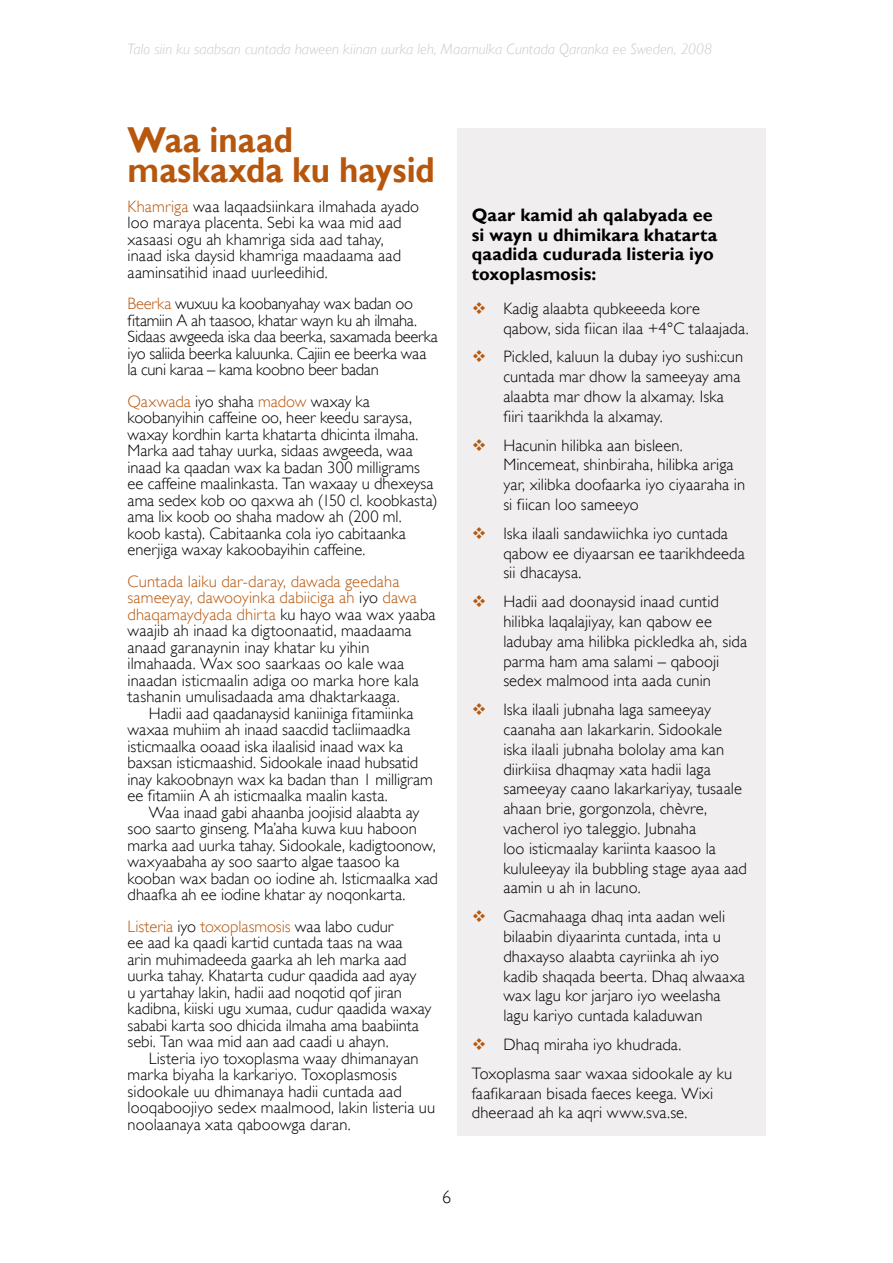
<style>
.page{position:relative;width:893px;height:1263px;background:#fff}
.page>*{position:absolute;margin:0;border:0;box-sizing:border-box;transform-origin:0 0}
.t1{font:700 36px/30px "Gill Sans";letter-spacing:.005em;color:#b7570d;scale:.92 1}
.t2{font:700 18px/19.5px "Gill Sans";letter-spacing:.005em;color:#000}
.t3{font:300 16.5px/16.5px "Gill Sans";letter-spacing:.005em;color:#000}
.t4{font:300 16.5px/16.5px "Gill Sans";letter-spacing:-.015em;color:#000}
.t5{font:italic 300 15px "Gill Sans";letter-spacing:.01em;color:#cdc7c5}
.s1{color:#b7570d}
</style>
<div class="page">
<div style="left:457px;top:128px;width:308px;height:1007px;background:#f0eeee"></div>
<p class="t5" style="left:128px;top:40px;width:586px">Talo siin ku saabsan cuntada haween kiinan uurka leh, Maamulka Cuntada Qaranka ee Sweden, 2008</p>
<h1 class="t1" style="left:128px;top:126px;width:336px">Waa inaad maskaxda ku haysid</h1>
<p class="t3" style="left:128px;top:198px;width:293px"><span class="s1">Khamriga</span> waa laqaadsiinkara ilmahada ayado loo maraya placenta. Sebi ka waa mid aad xasaasi ogu ah khamriga sida aad tahay, inaad iska daysid khamriga maadaama aad aaminsatihid inaad uurleedihid.</p>
<p class="t4" style="left:128px;top:295px;width:312px"><span class="s1">Beerka</span> wuxuu ka koobanyahay wax badan oo fitamiin A ah taasoo, khatar wayn ku ah ilmaha.<br>Sidaas awgeeda iska daa beerka, saxamada beerka iyo saliida beerka kaluunka. Cajiin ee beerka waa la cuni karaa – kama koobno beer badan</p>
<p class="t3" style="left:128px;top:393px;width:311px"><span class="s1">Qaxwada</span> iyo shaha <span class="s1">madow</span> waxay ka koobanyihin caffeine oo, heer keedu saraysa, waxay kordhin karta khatarta dhicinta ilmaha.<br>Marka aad tahay uurka, sidaas awgeeda, waa inaad ka qaadan wax ka badan 300 milligrams ee caffeine maalinkasta. Tan waxaay u dhexeysa ama sedex kob oo qaxwa ah (150 cl. koobkasta) ama lix koob oo shaha madow ah (200 ml. koob kasta). Cabitaanka cola iyo cabitaanka enerjiga waxay kakoobayihin caffeine.</p>
<p class="t3" style="left:128px;top:573px;width:310px"><span class="s1">Cuntada laiku dar-daray, dawada geedaha sameeyay, dawooyinka dabiiciga ah</span> iyo <span class="s1">dawa dhaqamaydyada dhirta</span> ku hayo waa wax yaaba waajib ah inaad ka digtoonaatid, maadaama anaad garanaynin inay khatar ku yihin ilmahaada. Wax soo saarkaas oo kale waa inaadan isticmaalin adiga oo marka hore kala tashanin umulisadaada ama dhaktarkaaga.</p>
<p class="t3" style="left:128px;top:705px;width:307px;text-indent:21px">Hadii aad qaadanaysid kaniiniga fitamiinka waxaa muhiim ah inaad saacdid tacliimaadka isticmaalka ooaad iska ilaalisid inaad wax ka baxsan isticmaashid. Sidookale inaad hubsatid inay kakoobnayn wax ka badan than 1 milligram ee fitamiin A ah isticmaalka maalin kasta.</p>
<p class="t3" style="left:128px;top:804px;width:312px;text-indent:21px">Waa inaad gabi ahaanba joojisid alaabta ay soo saarto ginseng. Ma’aha kuwa kuu haboon marka aad uurka tahay. Sidookale, kadigtoonow, waxyaabaha ay soo saarto algae taasoo ka kooban wax badan oo iodine ah. Isticmaalka xad dhaafka ah ee iodine khatar ay noqonkarta.</p>
<p class="t3" style="left:128px;top:918px;width:305px"><span class="s1">Listeria</span> iyo <span class="s1">toxoplasmosis</span> waa labo cudur<br>ee aad ka qaadi kartid cuntada taas na waa<br>arin muhimadeeda gaarka ah leh marka aad uurka tahay. Khatarta cudur qaadida aad ayay<br>u yartahay lakin, hadii aad noqotid qof jiran kadibna, kiiski ugu xumaa, cudur qaadida waxay sababi karta soo dhicida ilmaha ama baabiinta sebi. Tan waa mid aan aad caadi u ahayn.</p>
<p class="t3" style="left:128px;top:1050px;width:309px;text-indent:21px">Listeria iyo toxoplasma waay dhimanayan marka biyaha la karkariyo. Toxoplasmosis sidookale uu dhimanaya hadii cuntada aad looqaboojiyo sedex maalmood, lakin listeria uu noolaanaya xata qaboowga daran.</p>
<p class="t2" style="left:472px;top:206px;width:247px">Qaar kamid ah qalabyada ee si wayn u dhimikara khatarta qaadida cudurada listeria iyo toxoplasmosis:</p>
<p class="t3" style="left:503px;top:298px;width:247px;line-height:19.8px;text-indent:-32px"><span class="s1">❖</span> Kadig alaabta qubkeeeda kore qabow, sida fiican ilaa +4°C talaajada.</p>
<p class="t3" style="left:503px;top:347px;width:241px;line-height:19.8px;text-indent:-32px"><span class="s1">❖</span> Pickled, kaluun la dubay iyo sushi:cun cuntada mar dhow la sameeyay ama alaabta mar dhow la alxamay. Iska fiiri taarikhda la alxamay.</p>
<p class="t3" style="left:503px;top:435px;width:243px;line-height:19.8px;text-indent:-32px"><span class="s1">❖</span> Hacunin hilibka aan bisleen.<br>Mincemeat, shinbiraha, hilibka ariga yar, xilibka doofaarka iyo ciyaaraha in si fiican loo sameeyo</p>
<p class="t3" style="left:503px;top:523px;width:243px;line-height:19.8px;text-indent:-32px"><span class="s1">❖</span> Iska ilaali sandawiichka iyo cuntada qabow ee diyaarsan ee taarikhdeeda sii dhacaysa.</p>
<p class="t3" style="left:503px;top:592px;width:245px;line-height:19.8px;text-indent:-32px"><span class="s1">❖</span> Hadii aad doonaysid inaad cuntid hilibka laqalajiyay, kan qabow ee ladubay ama hilibka pickledka ah, sida parma ham ama salami – qabooji sedex malmood inta aada cunin</p>
<p class="t3" style="left:503px;top:700px;width:245px;line-height:19.8px;text-indent:-32px"><span class="s1">❖</span> Iska ilaali jubnaha laga sameeyay caanaha aan lakarkarin. Sidookale iska ilaali jubnaha bololay ama kan diirkiisa dhaqmay xata hadii laga sameeyay caano lakarkariyay, tusaale ahaan brie, gorgonzola, chèvre, vacherol iyo taleggio. Jubnaha<br>loo isticmaalay kariinta kaasoo la kululeeyay ila bubbling stage ayaa aad aamin u ah in lacuno.</p>
<p class="t3" style="left:503px;top:907px;width:243px;line-height:19.8px;text-indent:-32px"><span class="s1">❖</span> Gacmahaaga dhaq inta aadan weli bilaabin diyaarinta cuntada, inta u dhaxayso alaabta cayriinka ah iyo kadib shaqada beerta. Dhaq alwaaxa wax lagu kor jarjaro iyo weelasha lagu kariyo cuntada kaladuwan</p>
<p class="t3" style="left:472px;top:1030px;width:262px;line-height:28.8px"><span class="s1">❖</span> Dhaq miraha iyo khudrada.<br>Toxoplasma saar waxaa sidookale ay ku</p>
<p class="t3" style="left:472px;top:1083px;width:243px;line-height:19.8px">faafikaraan bisada faeces keega. Wixi dheeraad ah ka aqri www.sva.se.</p>
</div>
